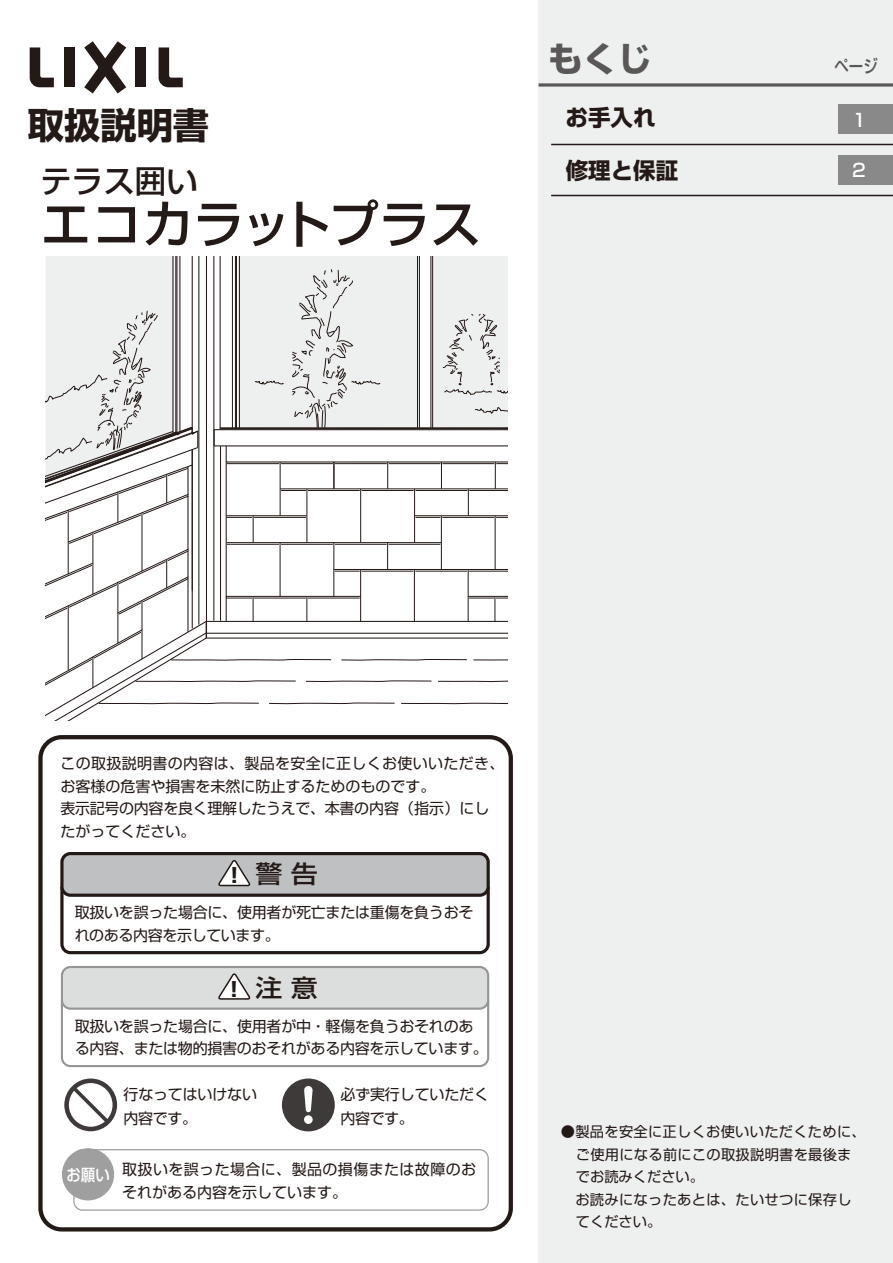
<style>
.page{position:relative;width:893px;height:1263px;background:#fff}
.page>*{position:absolute;margin:0;border:0;box-sizing:border-box;transform-origin:0 0}
.t1{font:51px "Shin Go Pro Medium 90 pv RKSJ H";color:#231916}
.t2{font:36.3px "Shin Go Pro Bold 90 pv RKSJ H";color:#231916}
.t3{font:34.5px "Shin Go Pro Bold 90 pv RKSJ H";color:#595857}
.t4{font:31.5px "Shin Go Pro Medium 90 pv RKSJ H";color:#231916}
.t5{font:24.3px "Shin Go Pro Medium 90 pv RKSJ H";color:#231916;scale:1.11 1}
.t6{font:22.5px "Shin Go Pro Bold 90 pv RKSJ H";color:#231916}
.t7{font:20.25px "Shin Go Pro Bold 90 pv RKSJ H";color:#231916;scale:1.11 1}
.t8{font:18px "Shin Go Pro Medium 90 pv RKSJ H";color:#595857;scale:.8 1}
.t9{font:18px "Shin Go Pro Medium 90 pv RKSJ H";color:#fff}
.t10{font:16.2px "Shin Go Pro Medium 90 pv RKSJ H";color:#fff;scale:.89 1}
.t11{font:15px/22.5px "Shin Go Pro Regular 90 pv RKSJ H";letter-spacing:-.01em;color:#231916}
.t12{font:15px/22.5px "Shin Go Pro Regular 90 pv RKSJ H";letter-spacing:.025em;color:#231916}
.t13{font:14.25px "Shin Go Pro Regular 90 pv RKSJ H";letter-spacing:.02em;color:#231916}
.t14{font:14.25px "Shin Go Pro Regular 90 pv RKSJ H";color:#231916}
</style>
<div class="page">
<div style="left:539px;top:0;width:354px;height:1263px;background:#eeefef"></div>
<hr style="left:551px;top:144px;width:342px;height:1px;background:#231916">
<hr style="left:551px;top:195px;width:342px;height:1px;background:#231916">
<svg style="left:539px;top:83px;width:354px;height:4px"></svg>
<div style="left:839px;top:155px;width:54px;height:30px;background:#898989"></div>
<div style="left:839px;top:104px;width:54px;height:30px;background:#898989"></div>
<svg style="left:30px;top:47px;width:24px;height:40px"></svg>
<svg style="left:159px;top:47px;width:24px;height:40px"></svg>
<div style="left:64px;top:47px;width:11px;height:40px;background:#231916"></div>
<div style="left:136px;top:47px;width:10px;height:40px;background:#231916"></div>
<svg style="left:84px;top:41px;width:42px;height:52px"></svg>
<div style="left:38px;top:735px;width:475px;height:496px;border:4px solid #231916;border-radius:21px"></div>
<div style="left:62px;top:853px;width:426px;height:42px;background:#bfc0c1;border-radius:9px"></div>
<div style="left:60px;top:852px;width:430px;height:45px;border:3px solid #231916;border-radius:9px"></div>
<svg style="left:60px;top:858px;width:430px;height:97px"></svg>
<div style="left:62px;top:967px;width:426px;height:42px;background:#dcdddd;border-radius:9px"></div>
<div style="left:61px;top:966px;width:428px;height:44px;border:2px solid #949595;border-radius:9px"></div>
<svg style="left:60px;top:972px;width:430px;height:96px"></svg>
<svg style="left:64px;top:1078px;width:53px;height:53px"></svg>
<div style="left:282px;top:1078px;width:53px;height:53px;background:#3e3a39;border-radius:50%"></div>
<svg style="left:304px;top:1086px;width:9px;height:26px"></svg>
<div style="left:304px;top:1115px;width:9px;height:9px;background:#fff;border-radius:50%"></div>
<div style="left:73px;top:1149px;width:416px;height:62px;border:1px solid #9f9fa0;border-radius:9px"></div>
<div style="left:62px;top:1148px;width:52px;height:52px;background:#9f9fa0;border-radius:50%"></div>
<svg style="left:46px;top:256px;width:462px;height:465px"></svg>
<h3 class="t3" style="left:548px;top:46px;width:105px">もくじ</h3>
<p class="t8" style="left:835px;top:60px;width:55px">ページ</p>
<h2 class="t2" style="left:28px;top:112px;width:183px">取扱説明書</h2>
<h3 class="t6" style="left:566px;top:109px;width:91px">お手入れ</h3>
<p class="t9" style="left:852px;top:113px;width:15px">1</p>
<h3 class="t4" style="left:40px;top:169px;width:159px">テラス囲い</h3>
<h1 class="t1" style="left:40px;top:205px;width:442px">エコカラットプラス</h1>
<h3 class="t6" style="left:566px;top:162px;width:114px">修理と保証</h3>
<p class="t9" style="left:852px;top:163px;width:15px">2</p>
<p class="t11" style="left:61px;top:754px;width:445px">この取扱説明書の内容は、製品を安全に正しくお使いいただき、お客様の危害や損害を未然に防止するためのものです。<br>表示記号の内容を良く理解したうえで、本書の内容（指示）にしたがってください。</p>
<h3 class="t7" style="left:223px;top:868px;width:22px">！</h3>
<h3 class="t5" style="left:256px;top:865px;width:57px">警告</h3>
<p class="t11" style="left:75px;top:903px;width:400px">取扱いを誤った場合に、使用者が死亡または重傷を負うおそれのある内容を示しています。</p>
<h3 class="t7" style="left:223px;top:981px;width:22px">！</h3>
<h3 class="t5" style="left:256px;top:978px;width:57px">注意</h3>
<p class="t11" style="left:75px;top:1017px;width:415px">取扱いを誤った場合に、使用者が中・軽傷を負うおそれのある内容、または物的損害のおそれがある内容を示しています。</p>
<p class="t10" style="left:67px;top:1169px;width:50px">お願い</p>
<p class="t11" style="left:124px;top:1084px;width:135px;line-height:24px">行なってはいけない内容です。</p>
<p class="t11" style="left:340px;top:1084px;width:150px;line-height:24px">必ず実行していただく内容です。</p>
<p class="t12" style="left:122px;top:1160px;width:355px">取扱いを誤った場合に、製品の損傷または故障のおそれがある内容を示しています。</p>
<p class="t13" style="left:561px;top:1126px;width:306px">●製品を安全に正しくお使いいただくために、</p>
<p class="t13" style="left:576px;top:1149px;width:277px">ご使用になる前にこの取扱説明書を最後ま</p>
<p class="t14" style="left:576px;top:1171px;width:130px">でお読みください。</p>
<p class="t13" style="left:561px;top:1194px;width:292px">　お読みになったあとは、たいせつに保存し</p>
<p class="t13" style="left:576px;top:1216px;width:87px">てください。</p>
</div>
